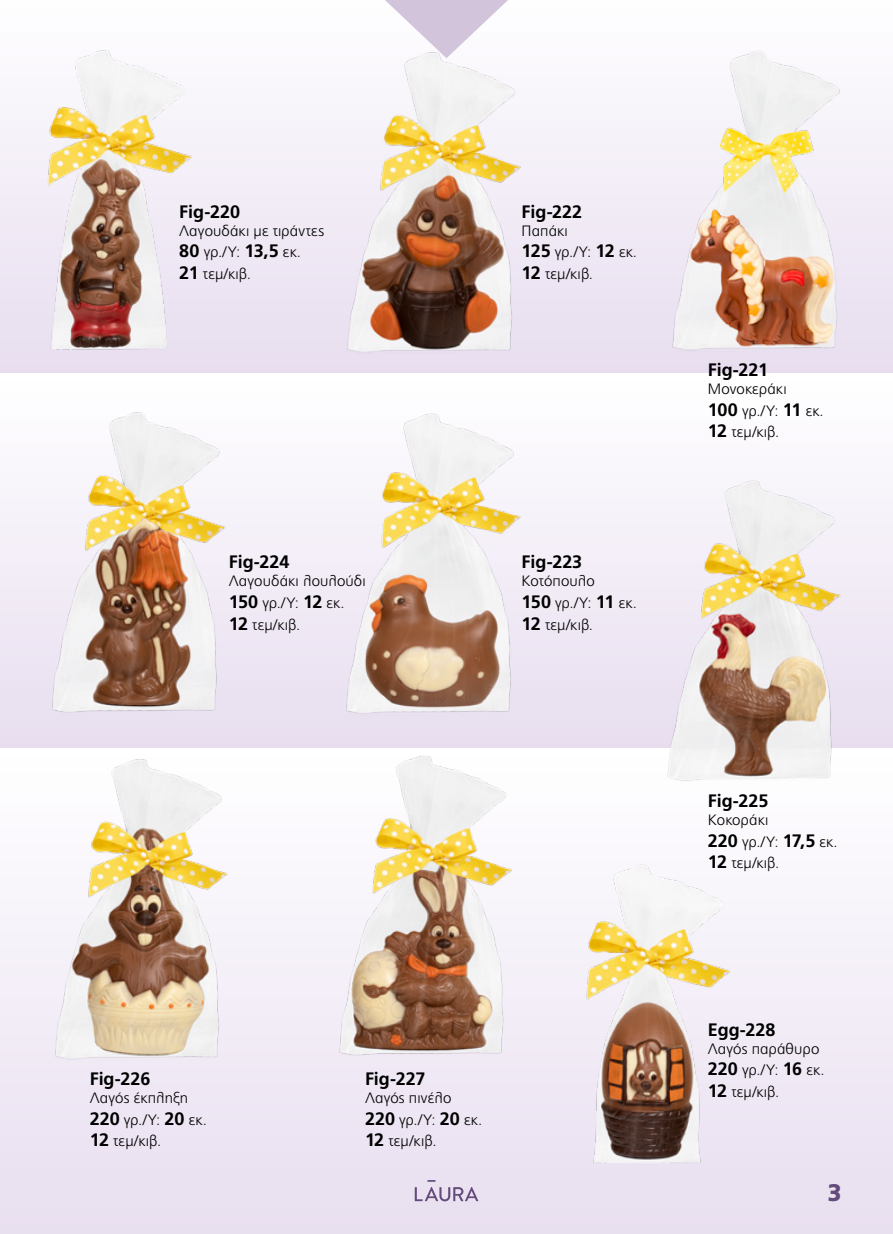
<style>
.page{position:relative;width:893px;height:1234px;background:#fff}
.page>*{position:absolute;margin:0;border:0;box-sizing:border-box;transform-origin:0 0}
.t1{font:900 24px "PF Catalog";color:#634b7b}
.t2{font:700 18px "PF Catalog";letter-spacing:-.005em;color:#000}
.t3{font:300 15px/21.6px "PF Catalog";letter-spacing:.015em;color:#000}
.s1{font-weight:700;font-size:18px}
</style>
<div class="page">
<div style="left:0;top:747px;width:893px;height:486px;background:linear-gradient(to bottom,#fff,#e8def0)"></div>
<div style="left:0;top:372px;width:893px;height:375px;background:linear-gradient(to bottom,#fff,#e7ddef)"></div>
<div style="left:0;top:0;width:893px;height:372px;background:linear-gradient(to bottom,#fefeff,#e8ddef)"></div>
<svg style="left:415px;top:1179px;width:63px;height:21px"></svg>
<svg style="left:371px;top:0;width:151px;height:49px"></svg>
<img style="left:47px;top:48px;width:145px;height:306px">
<img style="left:342px;top:49px;width:180px;height:309px">
<img style="left:669px;top:45px;width:173px;height:312px">
<img style="left:663px;top:476px;width:179px;height:309px">
<img style="left:342px;top:411px;width:180px;height:309px">
<img style="left:50px;top:408px;width:179px;height:313px">
<img style="left:51px;top:757px;width:179px;height:308px">
<img style="left:336px;top:747px;width:179px;height:317px">
<img style="left:584px;top:860px;width:147px;height:309px">
<p class="t2" style="left:179px;top:201px;width:62px">Fig-220</p>
<p class="t3" style="left:179px;top:220px;width:146px">Λαγουδάκι με τιράντες<br><span class="s1">80</span> γρ./Υ: <span class="s1">13,5</span> εκ.<br><span class="s1">21</span> τεμ/κιβ.</p>
<p class="t2" style="left:229px;top:551px;width:62px">Fig-224</p>
<p class="t3" style="left:229px;top:570px;width:138px">Λαγουδάκι λουλούδι<br><span class="s1">150</span> γρ./Υ: <span class="s1">12</span> εκ.<br><span class="s1">12</span> τεμ/κιβ.</p>
<p class="t2" style="left:522px;top:201px;width:62px">Fig-222</p>
<p class="t3" style="left:522px;top:220px;width:117px">Παπάκι<br><span class="s1">125</span> γρ./Υ: <span class="s1">12</span> εκ.<br><span class="s1">12</span> τεμ/κιβ.</p>
<p class="t2" style="left:522px;top:551px;width:62px">Fig-223</p>
<p class="t3" style="left:522px;top:570px;width:117px">Κοτόπουλο<br><span class="s1">150</span> γρ./Υ: <span class="s1">11</span> εκ.<br><span class="s1">12</span> τεμ/κιβ.</p>
<p class="t2" style="left:90px;top:1067px;width:62px">Fig-226</p>
<p class="t3" style="left:90px;top:1087px;width:119px">Λαγός έκπληξη<br><span class="s1">220</span> γρ./Υ: <span class="s1">20</span> εκ.<br><span class="s1">12</span> τεμ/κιβ.</p>
<p class="t2" style="left:365px;top:1067px;width:62px">Fig-227</p>
<p class="t3" style="left:365px;top:1087px;width:119px">Λαγός πινέλο<br><span class="s1">220</span> γρ./Υ: <span class="s1">20</span> εκ.<br><span class="s1">12</span> τεμ/κιβ.</p>
<p class="t2" style="left:708px;top:359px;width:62px">Fig-221</p>
<p class="t3" style="left:708px;top:378px;width:117px">Μονοκεράκι<br><span class="s1">100</span> γρ./Υ: <span class="s1">11</span> εκ.<br><span class="s1">12</span> τεμ/κιβ.</p>
<p class="t2" style="left:708px;top:789px;width:62px">Fig-225</p>
<p class="t3" style="left:708px;top:809px;width:131px">Κοκοράκι<br><span class="s1">220</span> γρ./Υ: <span class="s1">17,5</span> εκ.<br><span class="s1">12</span> τεμ/κιβ.</p>
<p class="t2" style="left:708px;top:1018px;width:69px">Egg-228</p>
<p class="t3" style="left:708px;top:1037px;width:118px">Λαγός παράθυρο<br><span class="s1">220</span> γρ./Υ: <span class="s1">16</span> εκ.<br><span class="s1">12</span> τεμ/κιβ.</p>
<h1 class="t1" style="left:828px;top:1178px;width:16px">3</h1>
</div>
